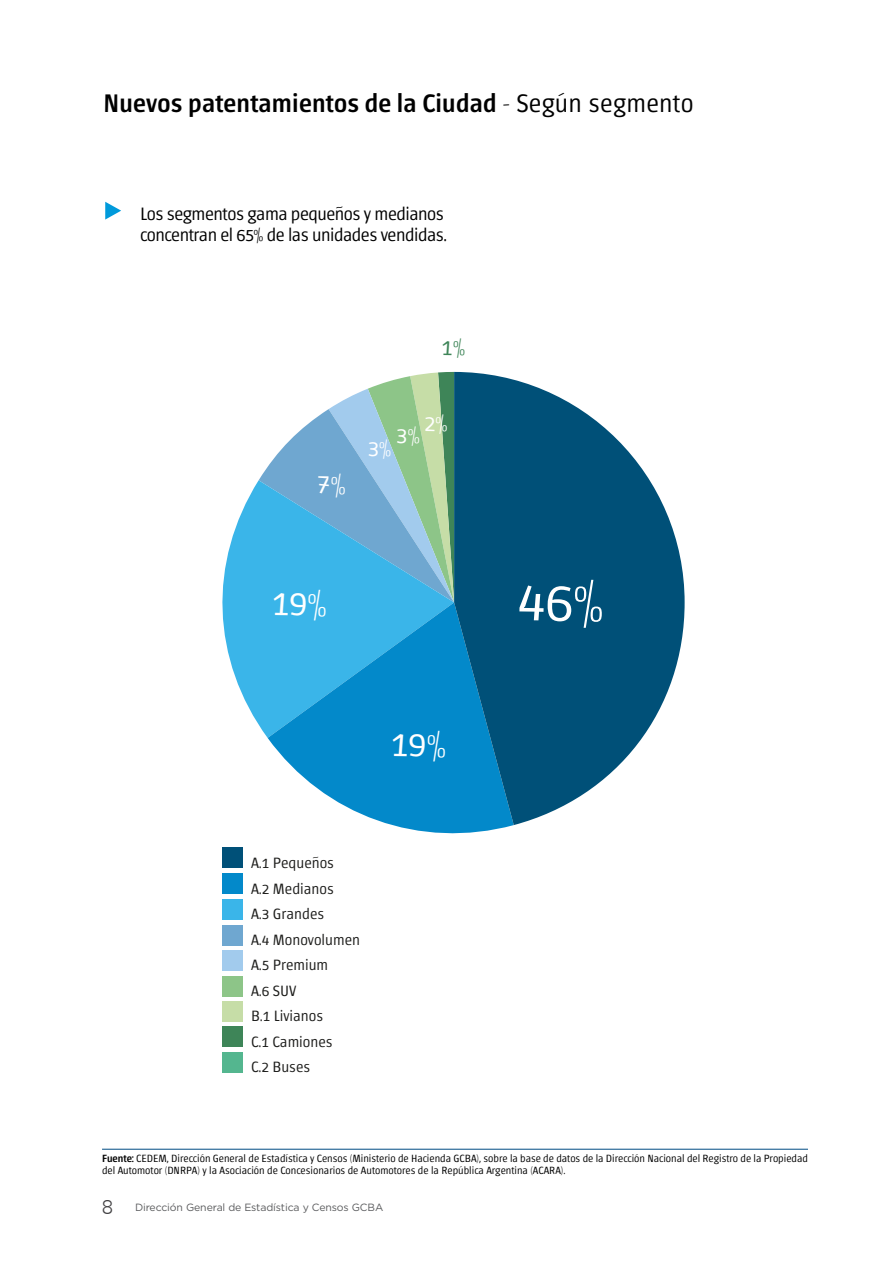
<style>
.page{position:relative;width:893px;height:1263px;background:#fff}
.page>*{position:absolute;margin:0;border:0;box-sizing:border-box;transform-origin:0 0}
.t1{font:500 25.5px "Chaco";letter-spacing:.01em;color:#000}
.t2{font:300 18px/21.6px "Chaco";letter-spacing:-.025em;color:#000}
.t3{font:300 15px/25.5px "Chaco";color:#1d1d1b}
.t4{font:300 10.5px/12px "Chaco";color:#000}
.t5{font:10.5px "Gotham";letter-spacing:-.01em;color:#5a5b5d}
.s1{font-weight:300}
.s2{font-weight:500}
.s3{font-family:"Zurich BT";font-weight:300;font-size:19.5px;color:#414042}
</style>
<div class="page">
<svg style="left:222px;top:480px;width:46px;height:258px;fill:#3ab5e9"></svg>
<svg style="left:268px;top:620px;width:246px;height:214px;background:#35a5d9"></svg>
<svg style="left:454px;top:372px;width:231px;height:453px;fill:#005078"></svg>
<div style="left:222px;top:848px;width:20px;height:20px;background:#005078"></div>
<div style="left:222px;top:873px;width:20px;height:21px;background:#0389ca"></div>
<div style="left:222px;top:899px;width:20px;height:21px;background:#3ab5e9"></div>
<div style="left:222px;top:925px;width:20px;height:20px;background:#6fa7d0"></div>
<div style="left:222px;top:950px;width:20px;height:20px;background:#a2cbed"></div>
<div style="left:222px;top:976px;width:20px;height:20px;background:#8dc588"></div>
<div style="left:222px;top:1001px;width:20px;height:21px;background:#c6dda7"></div>
<div style="left:222px;top:1026px;width:20px;height:20px;background:#3e8558"></div>
<div style="left:222px;top:1052px;width:20px;height:20px;background:#54b68f"></div>
<hr style="left:102px;top:1149px;width:706px;height:1px;background:#004c83">
<div style="left:519px;top:580px;width:83px;height:48px;background:#005078"></div>
<div style="left:393px;top:730px;width:52px;height:31px;background:#0389ca"></div>
<svg style="left:259px;top:372px;width:195px;height:248px;background:#7dc0d3"></svg>
<h1 class="t1" style="left:103px;top:91px;width:592px">Nuevos patentamientos de la Ciudad <span class="s1">- Según segmento</span></h1>
<h2 class="t2" style="left:140px;top:203px;width:309px">Los segmentos gama pequeños y medianos concentran el 65% de las unidades vendidas.</h2>
<h3 class="t3" style="left:251px;top:851px;width:111px">A.1 Pequeños<br>A.2 Medianos<br>A.3 Grandes<br>A.4 Monovolumen<br>A.5 Premium<br>A.6 SUV<br>B.1 Livianos<br>C.1 Camiones<br>C.2 Buses</h3>
<p class="t4" style="left:102px;top:1153px;width:707px"><span class="s2">Fuente:</span> CEDEM, Dirección General de Estadística y Censos (Ministerio de Hacienda GCBA), sobre la base de datos de la Dirección Nacional del Registro de la Propiedad del Automotor (DNRPA) y la Asociación de Concesionarios de Automotores de la República Argentina (ACARA).</p>
<p class="t5" style="left:102px;top:1200px;width:283px"><span class="s3">8</span> Dirección General de Estadística y Censos GCBA</p>
</div>
